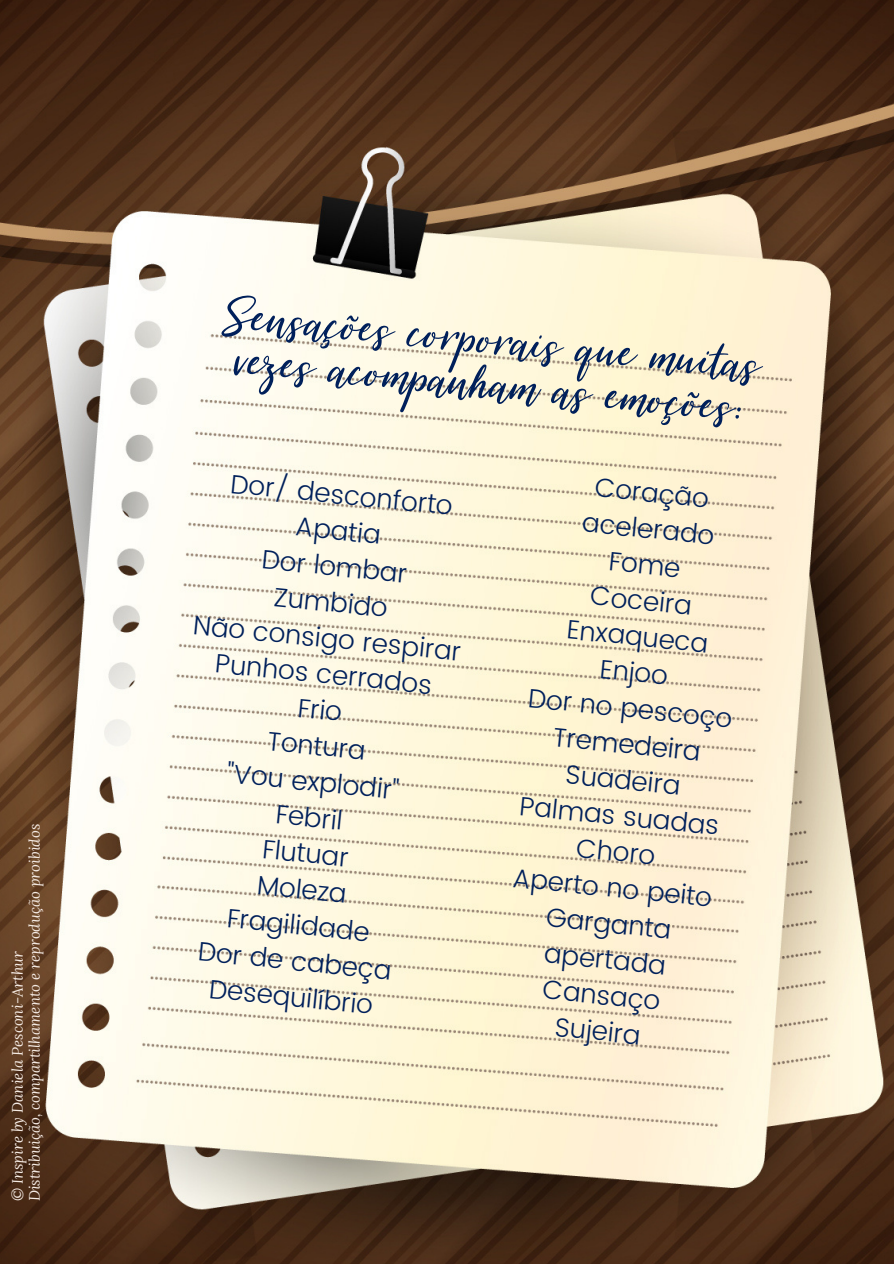
<style>
.page{position:relative;width:894px;height:1264px;background:#fff}
.page>*{position:absolute;margin:0;border:0;box-sizing:border-box;transform-origin:0 0}
.t1{font:63px/45.2px "Summer Festival";color:#00205b}
.t2{font:300 26.55px/36px "Poppins";color:#00205b;text-align:center}
.t3{font:italic 15px "Lora";color:#f4eae3}
</style>
<div class="page">
<img style="left:0;top:0;width:893px;height:1263px">
<p class="t3" style="left:24px;top:1201px;width:379px;rotate:-90deg">Distribuição, compartilhamento e reprodução proibidos</p>
<p class="t3" style="left:7px;top:1201px;width:252px;rotate:-90deg">© Inspire by Daniela Pesconi-Arthur</p>
<p class="t1" style="left:229px;top:294px;width:525px;rotate:5deg">Sensações<br>vezes acompanham as emoções:</p>
<p class="t1" style="left:412px;top:312px;width:355px;rotate:5deg">corporais que muitas</p>
<p class="t2" style="left:233px;top:465px;width:224px;rotate:6deg">Dor/ desconforto</p>
<p class="t2" style="left:297px;top:508px;width:87px;rotate:6deg">Apatia</p>
<p class="t2" style="left:264px;top:541px;width:147px;rotate:6deg">Dor lombar</p>
<p class="t2" style="left:276px;top:578px;width:116px;rotate:6deg">Zumbido</p>
<p class="t2" style="left:195px;top:606px;width:270px;rotate:6deg">Não consigo respirar</p>
<p class="t2" style="left:217px;top:644px;width:219px;rotate:6deg">Punhos cerrados</p>
<p class="t2" style="left:300px;top:689px;width:46px;rotate:6deg">Frio</p>
<p class="t2" style="left:269px;top:722px;width:100px;rotate:6deg">Tontura</p>
<p class="t2" style="left:229px;top:754px;width:174px;rotate:6deg">"Vou explodir"</p>
<p class="t2" style="left:278px;top:796px;width:68px;rotate:6deg">Febril</p>
<p class="t2" style="left:264px;top:830px;width:88px;rotate:6deg">Flutuar</p>
<p class="t2" style="left:259px;top:866px;width:91px;rotate:6deg">Moleza</p>
<p class="t2" style="left:229px;top:899px;width:144px;rotate:6deg">Fragilidade</p>
<p class="t2" style="left:200px;top:932px;width:195px;rotate:6deg">Dor de cabeça</p>
<p class="t2" style="left:211px;top:970px;width:166px;rotate:6deg">Desequilíbrio</p>
<p class="t2" style="left:588px;top:468px;width:134px;rotate:6deg">Coração acelerado</p>
<p class="t2" style="left:611px;top:543px;width:73px;rotate:6deg">Fome</p>
<p class="t2" style="left:592px;top:577px;width:103px;rotate:6deg">Coceira</p>
<p class="t2" style="left:568px;top:611px;width:143px;rotate:6deg">Enxaqueca</p>
<p class="t2" style="left:602px;top:650px;width:70px;rotate:6deg">Enjoo</p>
<p class="t2" style="left:530px;top:679px;width:206px;rotate:6deg">Dor no pescoço</p>
<p class="t2" style="left:554px;top:718px;width:150px;rotate:6deg">Tremedeira</p>
<p class="t2" style="left:567px;top:756px;width:117px;rotate:6deg">Suadeira</p>
<p class="t2" style="left:521px;top:787px;width:202px;rotate:6deg">Palmas suadas</p>
<p class="t2" style="left:578px;top:829px;width:81px;rotate:6deg">Choro</p>
<p class="t2" style="left:514px;top:859px;width:202px;rotate:6deg">Aperto no peito</p>
<p class="t2" style="left:548px;top:898px;width:127px;text-align:left;rotate:6deg">Garganta apertada</p>
<p class="t2" style="left:544px;top:970px;width:120px;rotate:6deg">Cansaço</p>
<p class="t2" style="left:557px;top:1008px;width:87px;rotate:6deg">Sujeira</p>
</div>
